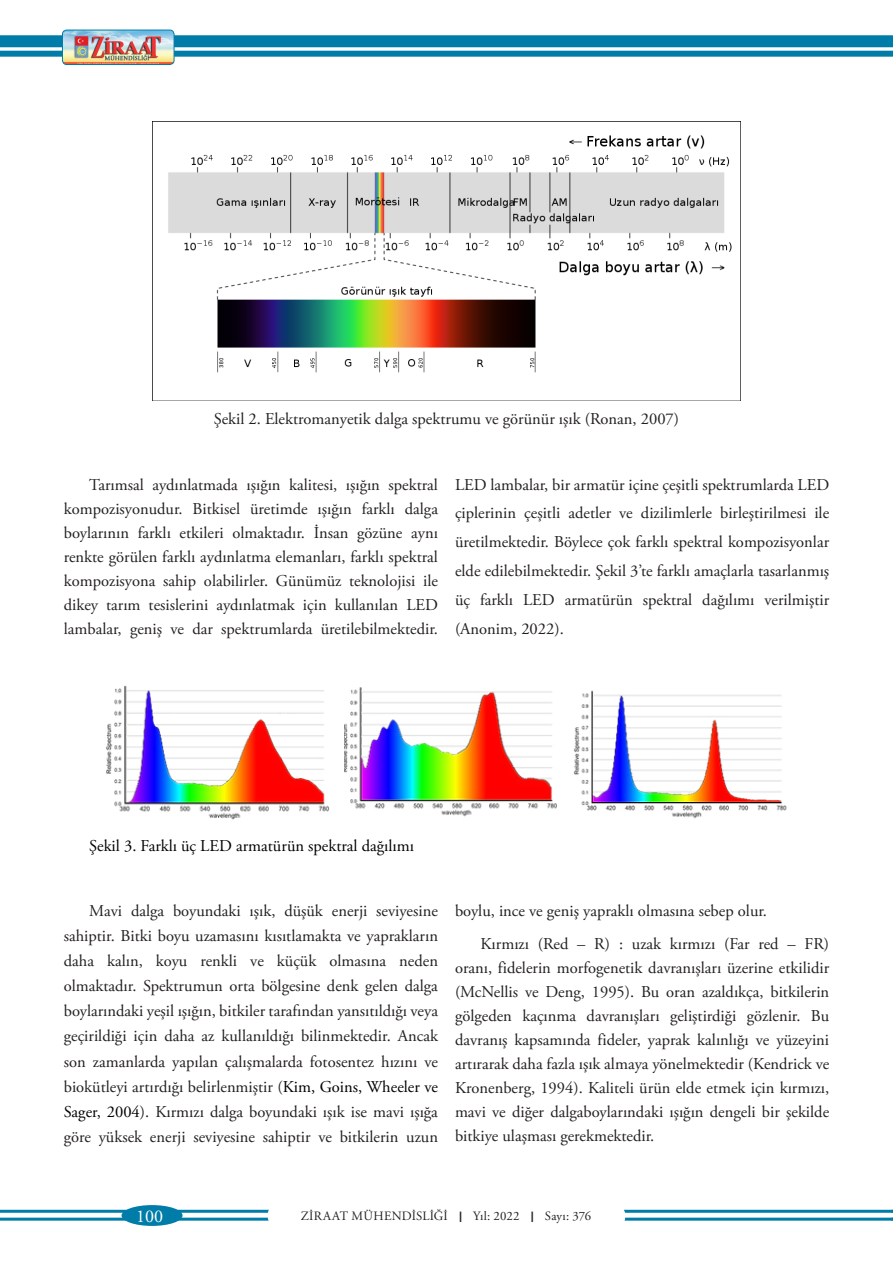
<style>
.page{position:relative;width:893px;height:1263px;background:#fff}
.page>*{position:absolute;margin:0;border:0;box-sizing:border-box;transform-origin:0 0}
.t1{font:18px "Adobe Garamond Pro";color:#fff}
.Dergipak_metin{font:16.5px/24.2px "Adobe Garamond Pro";color:#231f20;text-align:justify}
.Dergipak_metin-2{font:16.5px "Adobe Garamond Pro";color:#000}
.t2{font:12.75px "Adobe Garamond Pro";letter-spacing:.015em;color:#231f20}
.s1{color:#000}
.s2{font-family:"Inconsolata";font-weight:700}
</style>
<div class="page">
<hr style="left:0;top:1218px;width:893px;height:3px;background:#007ca9">
<hr style="left:0;top:1210px;width:893px;height:3px;background:#007ca9">
<div style="left:122px;top:1205px;width:61px;height:21px;background:#007ca9;border-radius:50%"></div>
<div style="left:268px;top:1206px;width:357px;height:19px;background:#fff;border-radius:7px"></div>
<div style="left:0;top:35px;width:893px;height:12px;background:#007ca9"></div>
<div style="left:0;top:51px;width:893px;height:6px;background:#007ca9"></div>
<img style="left:62px;top:30px;width:112px;height:34px">
<div style="left:62px;top:30px;width:112px;height:35px;border:1px solid #007ca9;border-radius:4px"></div>
<img style="left:153px;top:121px;width:587px;height:252px">
<img style="left:106px;top:685px;width:224px;height:135px">
<img style="left:344px;top:687px;width:213px;height:130px">
<img style="left:574px;top:690px;width:213px;height:129px">
<p class="Dergipak_metin" style="left:214px;top:408px;width:467px">Şekil 2. Elektromanyetik dalga spektrumu ve görünür ışık (Ronan, 2007)</p>
<p class="Dergipak_metin" style="left:64px;top:473px;width:376px;text-indent:26px">Tarımsal aydınlatmada ışığın kalitesi, ışığın spektral kompozisyonudur. Bitkisel üretimde ışığın farklı dalga boylarının farklı etkileri olmaktadır. İnsan gözüne aynı renkte görülen farklı aydınlatma elemanları, farklı spektral kompozisyona sahip olabilirler. Günümüz teknolojisi ile dikey tarım tesislerini aydınlatmak için kullanılan LED lambalar, geniş ve dar spektrumlarda üretilebilmektedir.</p>
<p class="Dergipak_metin" style="left:455px;top:470px;width:376px;line-height:29px">LED lambalar, bir armatür içine çeşitli spektrumlarda LED çiplerinin çeşitli adetler ve dizilimlerle birleştirilmesi ile üretilmektedir. Böylece çok farklı spektral kompozisyonlar elde edilebilmektedir. Şekil 3’te farklı amaçlarla tasarlanmış üç farklı LED armatürün spektral dağılımı verilmiştir (Anonim, 2022).</p>
<p class="Dergipak_metin-2" style="left:89px;top:836px;width:326px">Şekil 3. Farklı üç LED armatürün spektral dağılımı</p>
<p class="Dergipak_metin" style="left:64px;top:899px;width:376px;line-height:25px;text-indent:26px">Mavi dalga boyundaki ışık, düşük enerji seviyesine sahiptir. Bitki boyu uzamasını kısıtlamakta ve yaprakların daha kalın, koyu renkli ve küçük olmasına neden olmaktadır. Spektrumun orta bölgesine denk gelen dalga boylarındaki yeşil ışığın, bitkiler tarafından yansıtıldığı veya geçirildiği için daha az kullanıldığı bilinmektedir. Ancak son zamanlarda yapılan çalışmalarda fotosentez hızını ve biokütleyi artırdığı belirlenmiştir (<span class="s1">Kim, Goins, Wheeler ve Sager, 2004</span>). Kırmızı dalga boyundaki ışık ise mavi ışığa göre yüksek enerji seviyesine sahiptir ve bitkilerin uzun</p>
<p class="Dergipak_metin" style="left:455px;top:899px;width:314px">boylu, ince ve geniş yapraklı olmasına sebep olur.</p>
<p class="Dergipak_metin" style="left:455px;top:932px;width:376px;text-indent:26px">Kırmızı (Red – R) : uzak kırmızı (Far red – FR) oranı, fidelerin morfogenetik davranışları üzerine etkilidir (McNellis ve Deng, 1995). Bu oran azaldıkça, bitkilerin gölgeden kaçınma davranışları geliştirdiği gözlenir. Bu davranış kapsamında fideler, yaprak kalınlığı ve yüzeyini artırarak daha fazla ışık almaya yönelmektedir (Kendrick ve Kronenberg, 1994). Kaliteli ürün elde etmek için kırmızı, mavi ve diğer dalgaboylarındaki ışığın dengeli bir şekilde bitkiye ulaşması gerekmektedir.</p>
<p class="t1" style="left:136px;top:1205px;width:28px">100</p>
<p class="t2" style="left:301px;top:1208px;width:292px">ZİRAAT MÜHENDİSLİĞİ <span class="s2">|</span> Yıl: 2022 <span class="s2">|</span> Sayı: 376</p>
</div>
